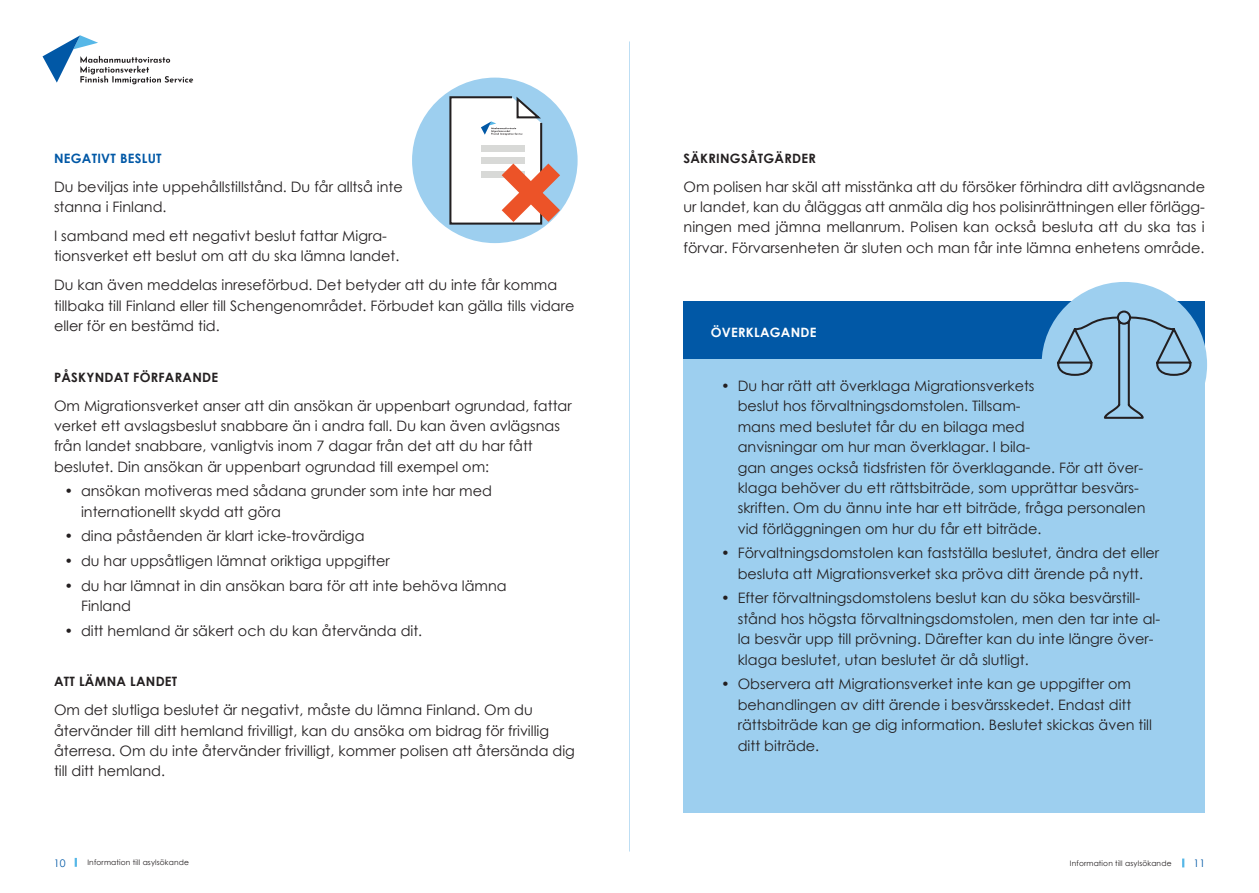
<style>
.page{position:relative;width:1259px;height:893px;background:#fff}
.page>*{position:absolute;margin:0;border:0;box-sizing:border-box;transform-origin:0 0}
.Leipäteksti{font:14.4px/20.4px "Century Gothic";color:#231f20}
.Otsikko_5{font:700 12.9px "Century Gothic";letter-spacing:.02em;color:#231f20}
.Leipäteksti-2{font:700 12.9px "Century Gothic";letter-spacing:.02em;color:#231f20}
.Otsikko_5-2{font:700 12.9px "Century Gothic";letter-spacing:.02em;color:#0158a6}
.Otsikko_5-3{font:700 12.9px "Century Gothic";letter-spacing:.02em;color:#fff}
.t1{font:10.5px "Century Gothic";color:#0158a6}
.t2{font:7.5px "Century Gothic";letter-spacing:.02em;color:#231f20}
</style>
<div class="page">
<svg style="left:75px;top:858px;width:2px;height:9px"></svg>
<svg style="left:1182px;top:858px;width:2px;height:9px"></svg>
<div style="left:412px;top:78px;width:165px;height:165px;background:#9dcfef;border-radius:50%"></div>
<svg style="left:43px;top:35px;width:150px;height:49px"></svg>
<div style="left:683px;top:301px;width:521px;height:58px;background:#0158a6"></div>
<div style="left:683px;top:359px;width:521px;height:454px;background:#9dcfef"></div>
<hr style="left:629px;top:41px;width:1px;height:810px;background:#bddef4">
<svg style="left:449px;top:95px;width:111px;height:131px;background:#ded2d2"></svg>
<div style="left:1041px;top:282px;width:166px;height:165px;background:#9dcfef;border-radius:50%"></div>
<svg style="left:1054px;top:309px;width:140px;height:110px"></svg>
<h5 class="Otsikko_5-2" style="left:54px;top:148px;width:109px">NEGATIVT BESLUT</h5>
<p class="Leipäteksti" style="left:54px;top:176px;width:350px">Du beviljas inte uppehållstillstånd. Du får alltså inte stanna i Finland.</p>
<p class="Leipäteksti" style="left:54px;top:225px;width:347px">I samband med ett negativt beslut fattar Migra&shy;tionsverket ett beslut om att du ska lämna landet.</p>
<p class="Leipäteksti" style="left:54px;top:275px;width:522px">Du kan även meddelas inreseförbud. Det betyder att du inte får komma tillbaka till Finland eller till Schengenområdet. Förbudet kan gälla tills vidare eller för en bestämd tid.</p>
<h5 class="Otsikko_5" style="left:54px;top:367px;width:166px">PÅSKYNDAT FÖRFARANDE</h5>
<p class="Leipäteksti" style="left:54px;top:395px;width:519px">Om Migrationsverket anser att din ansökan är uppenbart ogrundad, fattar verket ett avslagsbeslut snabbare än i andra fall. Du kan även avlägsnas från landet snabbare, vanligtvis inom 7 dagar från det att du har fått beslutet. Din ansökan är uppenbart ogrundad till exempel om:</p>
<p class="Leipäteksti" style="left:81px;top:481px;width:412px;text-indent:-17px">• ansökan motiveras med sådana grunder som inte har med internationellt skydd att göra</p>
<p class="Leipäteksti" style="left:64px;top:526px;width:301px">• dina påståenden är klart icke-trovärdiga</p>
<p class="Leipäteksti" style="left:64px;top:550px;width:327px">• du har uppsåtligen lämnat oriktiga uppgifter</p>
<p class="Leipäteksti" style="left:81px;top:575px;width:427px;text-indent:-17px">• du har lämnat in din ansökan bara för att inte behöva lämna<br>Finland</p>
<p class="Leipäteksti" style="left:64px;top:620px;width:359px">• ditt hemland är säkert och du kan återvända dit.</p>
<h5 class="Otsikko_5" style="left:54px;top:672px;width:125px">ATT LÄMNA LANDET</h5>
<p class="Leipäteksti" style="left:54px;top:700px;width:522px">Om det slutliga beslutet är negativt, måste du lämna Finland. Om du återvänder till ditt hemland frivilligt, kan du ansöka om bidrag för frivillig återresa. Om du inte återvänder frivilligt, kommer polisen att återsända dig till ditt hemland.</p>
<p class="Leipäteksti-2" style="left:683px;top:148px;width:134px">SÄKRINGSÅTGÄRDER</p>
<p class="Leipäteksti" style="left:683px;top:176px;width:523px;text-align:justify">Om polisen har skäl att misstänka att du försöker förhindra ditt avlägsnande ur landet, kan du åläggas att anmäla dig hos polisinrättningen eller förlägg&shy;ningen med jämna mellanrum. Polisen kan också besluta att du ska tas i förvar. Förvarsenheten är sluten och man får inte lämna enhetens område.</p>
<h5 class="Otsikko_5-3" style="left:711px;top:322px;width:107px">ÖVERKLAGANDE</h5>
<p class="Leipäteksti" style="left:738px;top:375px;width:409px;text-indent:-17px">• Du har rätt att överklaga Migrationsverkets<br>beslut hos förvaltningsdomstolen. Tillsam-<br>mans med beslutet får du en bilaga med<br>anvisningar om hur man överklagar. I bila-<br>gan anges också tidsfristen för överklagande. För att över&shy;klaga behöver du ett rättsbiträde, som upprättar besvärs&shy;skriften. Om du ännu inte har ett biträde, fråga personalen vid förläggningen om hur du får ett biträde.</p>
<p class="Leipäteksti" style="left:721px;top:543px;width:439px;text-align:center">• Förvaltningsdomstolen kan fastställa beslutet, ändra det eller besluta att Migrationsverket ska pröva ditt ärende på nytt.</p>
<p class="Leipäteksti" style="left:738px;top:588px;width:424px;text-indent:-17px">• Efter förvaltningsdomstolens beslut kan du söka besvärstill&shy;stånd hos högsta förvaltningsdomstolen, men den tar inte al&shy;la besvär upp till prövning. Därefter kan du inte längre över&shy;klaga beslutet, utan beslutet är då slutligt.</p>
<p class="Leipäteksti" style="left:738px;top:674px;width:416px;text-indent:-17px">• Observera att Migrationsverket inte kan ge uppgifter om behandlingen av ditt ärende i besvärsskedet. Endast ditt rättsbiträde kan ge dig information. Beslutet skickas även till ditt biträde.</p>
<p class="t1" style="left:54px;top:856px;width:13px">10</p>
<p class="t2" style="left:87px;top:857px;width:103px">Information till asylsökande</p>
<p class="t2" style="left:1070px;top:858px;width:103px">Information till asylsökande</p>
<p class="t1" style="left:1193px;top:856px;width:13px">11</p>
</div>
